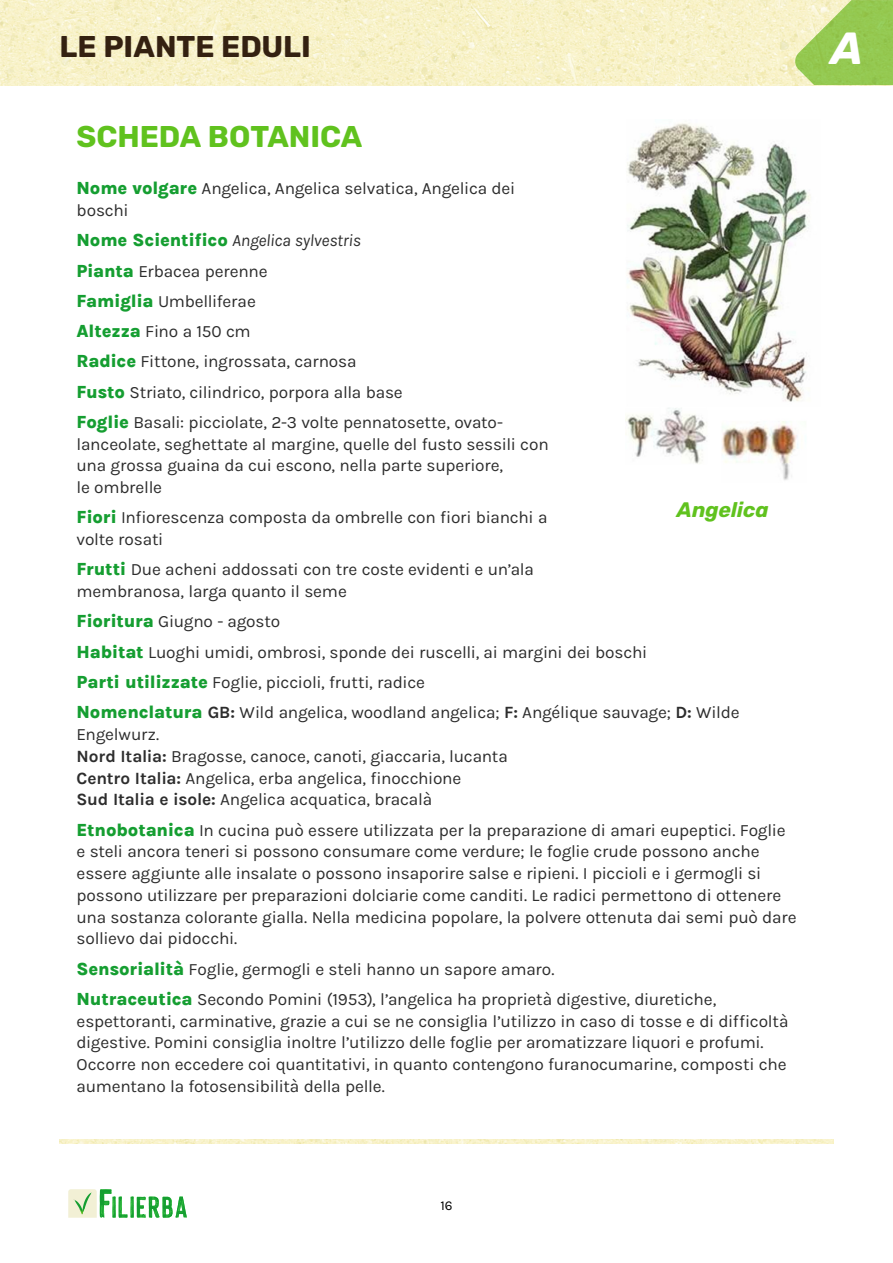
<style>
.page{position:relative;width:893px;height:1263px;background:#fff}
.page>*{position:absolute;margin:0;border:0;box-sizing:border-box;transform-origin:0 0}
.t1{font:italic 700 45px "Rubik";color:#fff}
.testo{font:700 30px "Rubik";letter-spacing:-.005em;color:#60c21e}
.t2{font:700 30px "Rubik";color:#342111}
.testo-2{font:italic 700 21px "Rubik";color:#60c21e}
.testo-3{font:17.25px/21.8px "Karla";letter-spacing:-.01em;color:#2d2d2d}
.testo-4{font:italic 17.25px "Karla";letter-spacing:-.015em;color:#2d2d2d}
.t3{font:13.5px "Karla";color:#000}
.s1{font-weight:800;font-size:18px;color:#159e31}
.s2{font-weight:800;font-style:normal;font-size:18px;color:#159e31}
.s3{font-weight:700}
</style>
<div class="page">
<img style="left:0;top:0;width:794px;height:85px">
<img style="left:60px;top:1140px;width:773px;height:4px">
<svg style="left:68px;top:1189px;width:119px;height:29px"></svg>
<svg style="left:794px;top:0;width:99px;height:85px;background:#aad16c"></svg>
<img style="left:626px;top:123px;width:185px;height:357px">
<h2 class="t2" style="left:60px;top:29px;width:253px">LE PIANTE EDULI</h2>
<h1 class="t1" style="left:831px;top:22px;width:34px">A</h1>
<p class="testo" style="left:77px;top:119px;width:287px">SCHEDA BOTANICA</p>
<p class="testo-3" style="left:77px;top:177px;width:440px"><span class="s1">Nome volgare</span> Angelica, Angelica selvatica, Angelica dei boschi</p>
<p class="testo-4" style="left:77px;top:229px;width:286px"><span class="s2">Nome Scientifico</span> Angelica sylvestris</p>
<p class="testo-3" style="left:77px;top:259px;width:193px"><span class="s1">Pianta</span> Erbacea perenne</p>
<p class="testo-3" style="left:77px;top:290px;width:181px"><span class="s1">Famiglia</span> Umbelliferae</p>
<p class="testo-3" style="left:77px;top:320px;width:176px"><span class="s1">Altezza</span> Fino a 150 cm</p>
<p class="testo-3" style="left:77px;top:350px;width:282px"><span class="s1">Radice</span> Fittone, ingrossata, carnosa</p>
<p class="testo-3" style="left:77px;top:380px;width:328px"><span class="s1">Fusto</span> Striato, cilindrico, porpora alla base</p>
<p class="testo-3" style="left:77px;top:411px;width:474px"><span class="s1">Foglie</span> Basali: picciolate, 2-3 volte pennatosette, ovato&shy;lanceolate, seghettate al margine, quelle del fusto sessili con una grossa guaina da cui escono, nella parte superiore,<br>le ombrelle</p>
<p class="testo-3" style="left:77px;top:506px;width:472px"><span class="s1">Fiori</span> Infiorescenza composta da ombrelle con fiori bianchi a volte rosati</p>
<p class="testo-3" style="left:77px;top:558px;width:459px"><span class="s1">Frutti</span> Due acheni addossati con tre coste evidenti e un’ala membranosa, larga quanto il seme</p>
<p class="testo-3" style="left:77px;top:610px;width:205px"><span class="s1">Fioritura</span> Giugno - agosto</p>
<p class="testo-3" style="left:77px;top:640px;width:572px"><span class="s1">Habitat</span> Luoghi umidi, ombrosi, sponde dei ruscelli, ai margini dei boschi</p>
<p class="testo-3" style="left:77px;top:671px;width:350px"><span class="s1">Parti utilizzate</span> Foglie, piccioli, frutti, radice</p>
<p class="testo-3" style="left:77px;top:701px;width:664px"><span class="s1">Nomenclatura</span> <span class="s3">GB:</span> Wild angelica, woodland angelica; <span class="s3">F:</span> Angélique sauvage; <span class="s3">D:</span> Wilde Engelwurz.<br><span class="s3">Nord Italia:</span> Bragosse, canoce, canoti, giaccaria, lucanta<br><span class="s3">Centro Italia:</span> Angelica, erba angelica, finocchione<br><span class="s3">Sud Italia e isole:</span> Angelica acquatica, bracalà</p>
<p class="testo-3" style="left:77px;top:818px;width:721px"><span class="s1">Etnobotanica</span> In cucina può essere utilizzata per la preparazione di amari eupeptici. Foglie e steli ancora teneri si possono consumare come verdure; le foglie crude possono anche essere aggiunte alle insalate o possono insaporire salse e ripieni. I piccioli e i germogli si possono utilizzare per preparazioni dolciarie come canditi. Le radici permettono di ottenere una sostanza colorante gialla. Nella medicina popolare, la polvere ottenuta dai semi può dare sollievo dai pidocchi.</p>
<p class="testo-3" style="left:77px;top:957px;width:479px"><span class="s1">Sensorialità</span> Foglie, germogli e steli hanno un sapore amaro.</p>
<p class="testo-3" style="left:77px;top:988px;width:713px"><span class="s1">Nutraceutica</span> Secondo Pomini (1953), l’angelica ha proprietà digestive, diuretiche, espettoranti, carminative, grazie a cui se ne consiglia l’utilizzo in caso di tosse e di difficoltà digestive. Pomini consiglia inoltre l’utilizzo delle foglie per aromatizzare liquori e profumi.<br>Occorre non eccedere coi quantitativi, in quanto contengono furanocumarine, composti che aumentano la fotosensibilità della pelle.</p>
<p class="testo-2" style="left:677px;top:498px;width:93px">Angelica</p>
<p class="t3" style="left:440px;top:1196px;width:14px">16</p>
</div>
